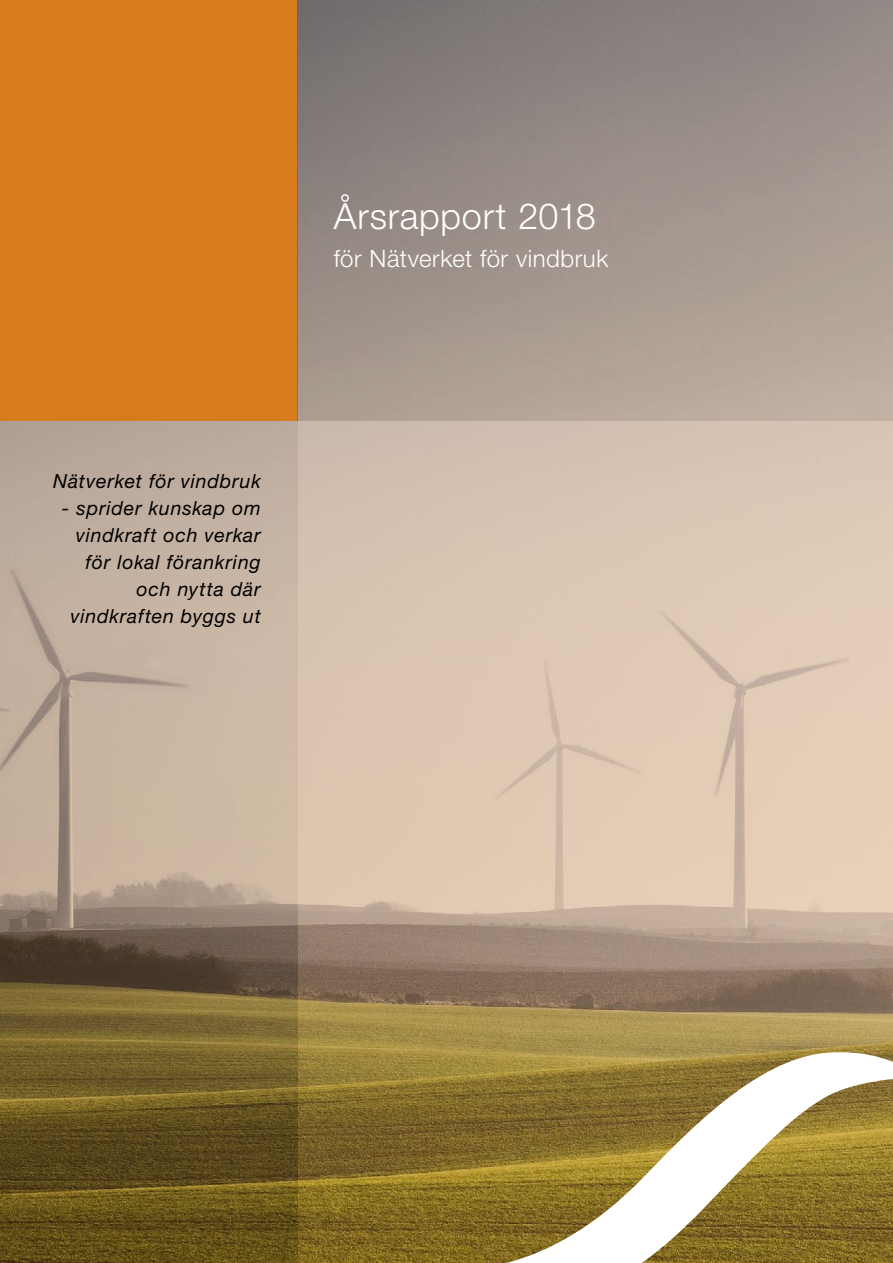
<style>
.page{position:relative;width:893px;height:1263px;background:#fff}
.page>*{position:absolute;margin:0;border:0;box-sizing:border-box;transform-origin:0 0}
.t1{font:300 36px "Helvetica Neue LT Std";letter-spacing:.02em;color:#fff}
.t2{font:300 24px "Helvetica Neue LT Std";letter-spacing:.02em;color:#fff}
.t3{font:italic 19.5px/27px "Helvetica Neue LT Std";letter-spacing:.04em;color:#000;text-align:right}
</style>
<div class="page">
<img style="left:298px;top:421px;width:595px;height:842px">
<svg style="left:398px;top:1049px;width:495px;height:214px"></svg>
<div style="left:0;top:0;width:298px;height:421px;background:#d67c1c"></div>
<img style="left:298px;top:0;width:595px;height:421px">
<img style="left:0;top:421px;width:298px;height:842px">
<h1 class="t1" style="left:334px;top:194px;width:264px">Årsrapport 2018</h1>
<p class="t2" style="left:334px;top:244px;width:276px">för Nätverket för vindbruk</p>
<p class="t3" style="left:53px;top:467px;width:209px">Nätverket för vindbruk</p>
<p class="t3" style="left:62px;top:494px;width:200px">- sprider kunskap om vindkraft och verkar för lokal förankring och nytta där vindkraften byggs ut</p>
</div>
